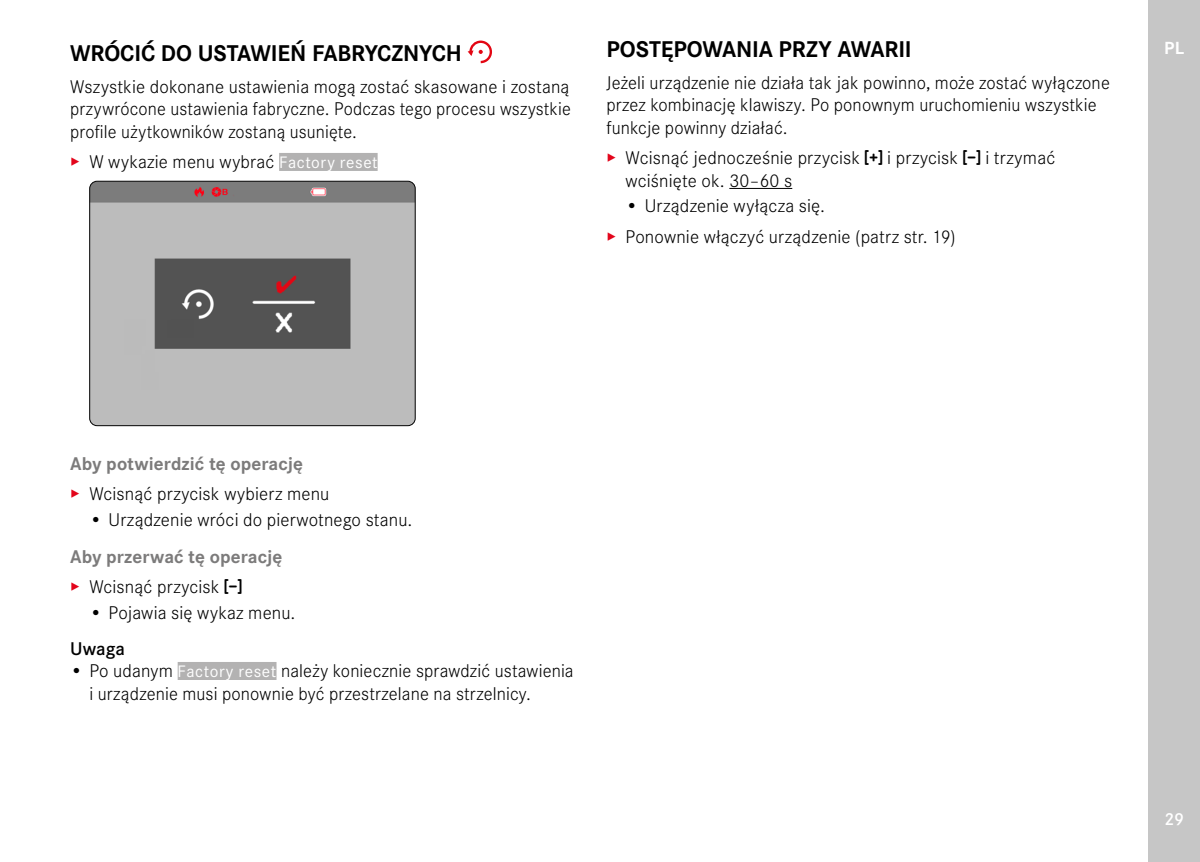
<style>
.page{position:relative;width:1200px;height:862px;background:#fff}
.page>*{position:absolute;margin:0;border:0;box-sizing:border-box;transform-origin:0 0}
.t1{font:700 23.62px "Corporate S";letter-spacing:-.005em;color:#000}
.t2{font:300 19.12px/22.3px "Corporate S";letter-spacing:.01em;color:#000}
.t3{font:700 19.12px/30.4px "Corporate S";letter-spacing:.005em;color:#7c7b7b}
.t4{font:600 19.12px "Corporate S";letter-spacing:.005em;color:#000}
.t5{font:700 18.22px "Corporate S";color:#fff}
.t6{font:600 18px "Corporate S";color:#fff}
.s1{color:#e3051b}
.s2{font-weight:400;font-size:17.32px;color:#fff}
.s3{font-family:"LG1054";font-weight:400;font-size:16.2px}
.s4{font-weight:700;color:#7c7b7b}
.s5{font-weight:300;color:#e3051b}
.s6{font-weight:300;color:#000}
.s7{font-family:"LG1054";font-weight:400;font-size:16.2px;color:#000}
</style>
<div class="page">
<div style="left:1148px;top:0;width:51px;height:861px;background:#c6c6c6"></div>
<div style="left:279px;top:153px;width:98px;height:18px;background:#b3b2b2"></div>
<div style="left:178px;top:661px;width:98px;height:18px;background:#b3b2b2"></div>
<svg style="left:467px;top:40px;width:25px;height:24px"></svg>
<img style="left:90px;top:181px;width:325px;height:244px">
<div style="left:89px;top:181px;width:326px;height:245px;border:1px solid #000;border-radius:7px"></div>
<hr style="left:729px;top:188px;width:63px;height:1px;background:#000">
<p class="t1" style="left:70px;top:34px;width:393px">WRÓCIĆ DO USTAWIEŃ FABRYCZNYCH</p>
<p class="t2" style="left:70px;top:74px;width:502px;text-align:justify">Wszystkie dokonane ustawienia mogą zostać skasowane i zostaną przywrócone ustawienia fabryczne. Podczas tego procesu wszystkie profile użytkowników zostaną usunięte.</p>
<p class="t2" style="left:70px;top:149px;width:309px"><span class="s1">▸</span> W wykazie menu wybrać <span class="s2">Factory reset</span></p>
<p class="t1" style="left:606px;top:30px;width:307px">POSTĘPOWANIA PRZY AWARII</p>
<p class="t2" style="left:606px;top:70px;width:505px">Jeżeli urządzenie nie działa tak jak powinno, może zostać wyłączone przez kombinację klawiszy. Po ponownym uruchomieniu wszystkie funkcje powinny działać.</p>
<p class="t2" style="left:625px;top:145px;width:431px;text-indent:-19px"><span class="s1">▸</span> Wcisnąć jednocześnie przycisk <span class="s3">[+]</span> i przycisk <span class="s3">[-]</span> i trzymać wciśnięte ok. 30–60 s</p>
<p class="t2" style="left:606px;top:189px;width:351px;line-height:30.4px;text-indent:19px">• Urządzenie wyłącza się.<br><span class="s1">▸</span> Ponownie włączyć urządzenie (patrz str. 19)</p>
<p class="t5" style="left:1163px;top:34px;width:22px">PL</p>
<p class="t2" style="left:70px;top:447px;width:260px;line-height:30.4px"><span class="s4">Aby potwierdzić tę operację<br></span><span class="s1">▸</span> Wcisnąć przycisk wybierz menu</p>
<p class="t2" style="left:89px;top:507px;width:324px">• Urządzenie wróci do pierwotnego stanu.</p>
<p class="t3" style="left:70px;top:539px;width:214px">Aby przerwać tę operację <span class="s5">▸</span> <span class="s6">Wcisnąć przycisk</span> <span class="s7">[-]</span></p>
<p class="t2" style="left:89px;top:600px;width:208px">• Pojawia się wykaz menu.</p>
<p class="t4" style="left:70px;top:634px;width:56px">Uwaga</p>
<p class="t2" style="left:89px;top:658px;width:485px;text-indent:-19px">• Po udanym <span class="s2">Factory reset</span> należy koniecznie sprawdzić ustawienia i urządzenie musi ponownie być przestrzelane na strzelnicy.</p>
<p class="t6" style="left:1164px;top:805px;width:21px">29</p>
</div>
